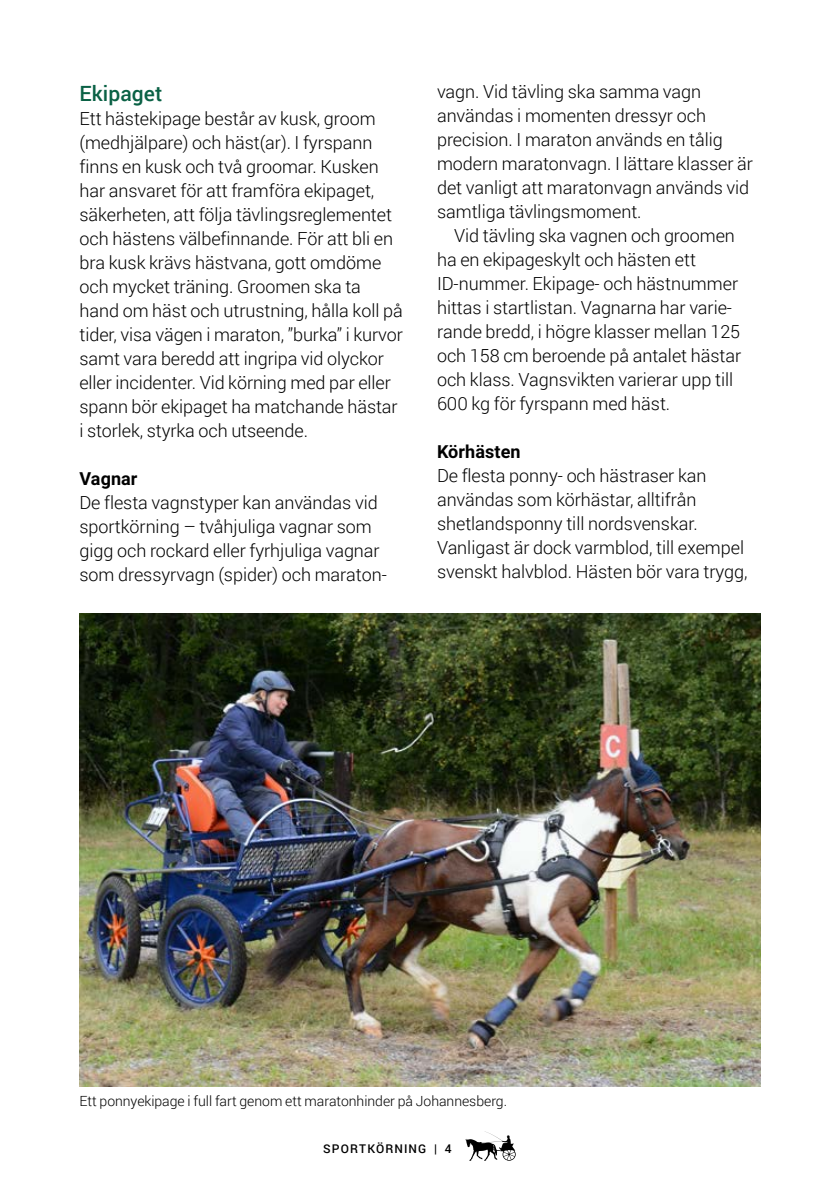
<style>
.page{position:relative;width:840px;height:1191px;background:#fff}
.page>*{position:absolute;margin:0;border:0;box-sizing:border-box;transform-origin:0 0}
.t1{font:500 21px "Roboto";letter-spacing:.005em;color:#0a6145}
.t2{font:300 18px/24px "Roboto";letter-spacing:-.005em;color:#000}
.t3{font:700 18px "Roboto";letter-spacing:.005em;color:#000}
.t4{font:300 14px "Roboto";letter-spacing:-.005em;color:#000}
.t5{font:500 12px "Roboto";letter-spacing:.095em;color:#000}
</style>
<div class="page">
<svg style="left:465px;top:1131px;width:50px;height:29px"></svg>
<img style="left:79px;top:614px;width:681px;height:472px">
<p class="t1" style="left:79px;top:79px;width:84px">Ekipaget</p>
<p class="t2" style="left:79px;top:106px;width:325px">Ett hästekipage består av kusk, groom (medhjälpare) och häst(ar). I fyrspann finns en kusk och två groomar. Kusken har ansvaret för att framföra ekipaget, säkerheten, att följa tävlingsreglementet och hästens välbefinnande. För att bli en bra kusk krävs hästvana, gott omdöme och mycket träning. Groomen ska ta hand om häst och utrustning, hålla koll på tider, visa vägen i maraton, ”burka” i kurvor samt vara beredd att ingripa vid olyckor eller incidenter. Vid körning med par eller spann bör ekipaget ha matchande hästar i storlek, styrka och utseende.</p>
<p class="t3" style="left:79px;top:466px;width:60px">Vagnar</p>
<p class="t2" style="left:79px;top:490px;width:309px">De flesta vagnstyper kan användas vid sportkörning – tvåhjuliga vagnar som gigg och rockard eller fyrhjuliga vagnar som dressyrvagn (spider) och maraton-</p>
<p class="t2" style="left:437px;top:79px;width:317px">vagn. Vid tävling ska samma vagn användas i momenten dressyr och precision. I maraton används en tålig modern maratonvagn. I lättare klasser är det vanligt att maratonvagn används vid samtliga tävlingsmoment.</p>
<p class="t2" style="left:437px;top:223px;width:305px;text-indent:17px">Vid tävling ska vagnen och groomen ha en ekipageskylt och hästen ett ID-nummer. Ekipage- och hästnummer hittas i startlistan. Vagnarna har varie&shy;rande bredd, i högre klasser mellan 125 och 158 cm beroende på antalet hästar och klass. Vagnsvikten varierar upp till 600 kg för fyrspann med häst.</p>
<p class="t3" style="left:437px;top:439px;width:85px">Körhästen</p>
<p class="t2" style="left:437px;top:463px;width:312px">De flesta ponny- och hästraser kan användas som körhästar, alltifrån shetlandsponny till nordsvenskar.<br>Vanligast är dock varmblod, till exempel svenskt halvblod. Hästen bör vara trygg,</p>
<p class="t4" style="left:79px;top:1091px;width:429px">Ett ponnyekipage i full fart genom ett maratonhinder på Johannesberg.</p>
<p class="t5" style="left:323px;top:1139px;width:130px">SPORTKÖRNING | 4</p>
</div>
